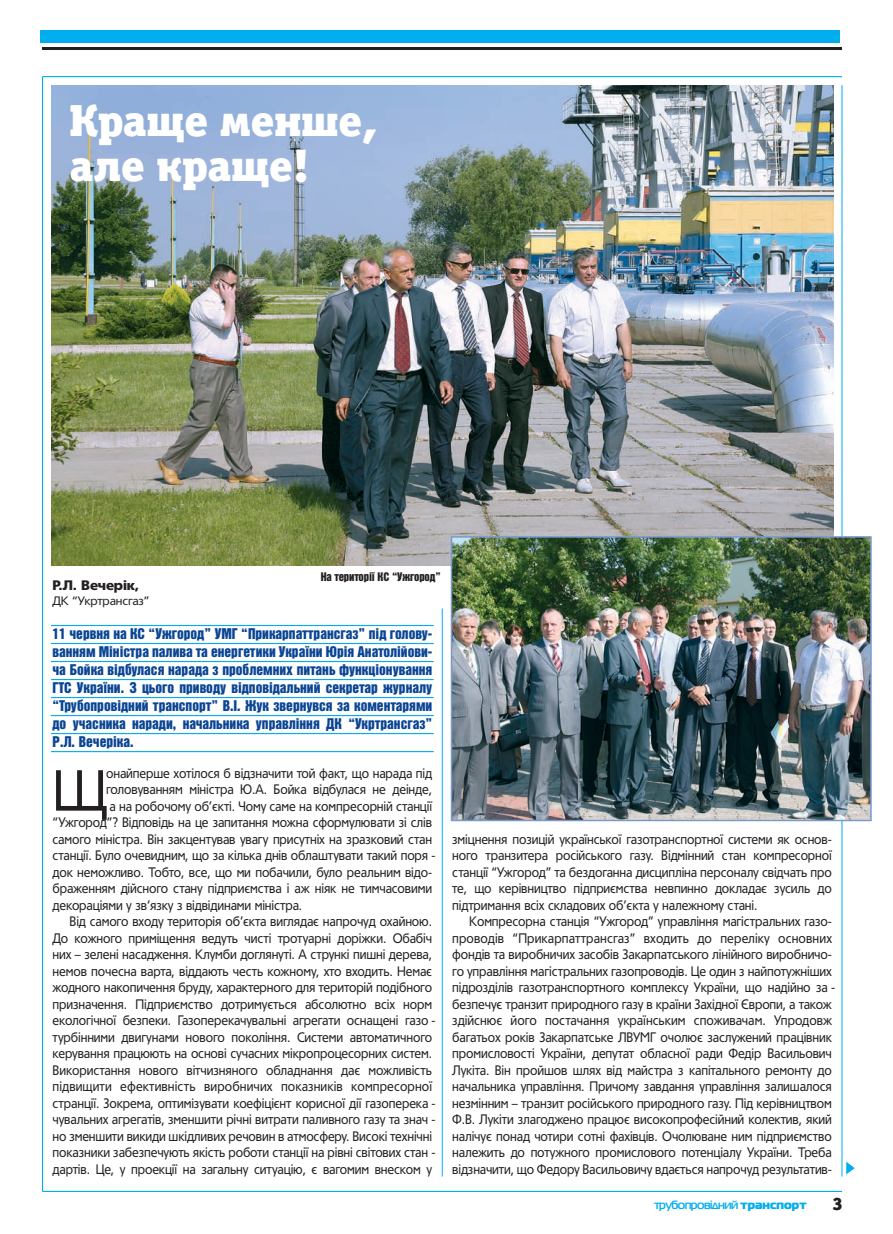
<style>
.page{position:relative;width:893px;height:1234px;background:#fff}
.page>*{position:absolute;margin:0;border:0;box-sizing:border-box;transform-origin:0 0}
.t1{font:56.7px "Tornado Cyr";color:#231f20;scale:.9 1}
.t2{font:45px/45px "Officina Serif Black C";color:#fff}
.t3{font:18px "Officina Serif Black C";color:#231f20}
.t4{font:15px/18px "Bastion Kontrast";color:#094594;text-align:justify}
.t5{font:13.5px "Tornado Cyr";letter-spacing:-.01em;color:#231f20;scale:.9 1}
.t6{font:13.5px "Tornado Cyr";letter-spacing:.01em;color:#231f20;scale:.9 1}
.t7{font:900 13.5px "Tornado Cyr";letter-spacing:-.015em;color:#231f20}
.t8{font:700 12px "Magistral C";letter-spacing:-.045em;color:#00aeef}
.t9{font:12px "Bastion Kontrast";letter-spacing:-.01em;color:#231f20}
.t10{font:12px "Tornado Cyr";letter-spacing:-.01em;color:#231f20}
.s1{font-family:"Magistral Black C";font-weight:400}
</style>
<div class="page">
<img style="left:51px;top:85px;width:782px;height:481px">
<div style="left:40px;top:30px;width:800px;height:13px;background:#00aeef"></div>
<hr style="left:43px;top:48px;width:799px;height:2px;background:#231f20">
<hr style="left:43px;top:1190px;width:799px;height:1px;background:#00aeef">
<hr style="left:442px;top:608px;width:1px;height:568px;background:#00aeef">
<svg style="left:846px;top:1161px;width:9px;height:13px"></svg>
<hr style="left:842px;top:85px;width:1px;height:1091px;background:#00aeef">
<hr style="left:42px;top:77px;width:1px;height:1114px;background:#00aeef">
<hr style="left:43px;top:76px;width:799px;height:1px;background:#00aeef">
<hr style="left:51px;top:624px;width:383px;height:2px;background:#00aeef">
<hr style="left:51px;top:642px;width:383px;height:2px;background:#00aeef">
<hr style="left:51px;top:660px;width:383px;height:2px;background:#00aeef">
<hr style="left:51px;top:678px;width:383px;height:2px;background:#00aeef">
<hr style="left:51px;top:696px;width:383px;height:2px;background:#00aeef">
<img style="left:454px;top:539px;width:415px;height:279px">
<div style="left:451px;top:536px;width:421px;height:285px;border:2px solid #7b9acc"></div>
<hr style="left:51px;top:714px;width:383px;height:2px;background:#00aeef">
<hr style="left:51px;top:732px;width:383px;height:2px;background:#00aeef">
<hr style="left:51px;top:750px;width:383px;height:2px;background:#00aeef">
<p class="t2" style="left:70px;top:102px;width:308px">Краще менше, але краще!</p>
<p class="t7" style="left:53px;top:580px;width:88px">Р.Л. Вечерiк,</p>
<p class="t10" style="left:53px;top:596px;width:98px">ДК “Укртрансгаз”</p>
<p class="t9" style="left:321px;top:572px;width:122px">На території КС “Ужгород”</p>
<p class="t4" style="left:53px;top:625px;width:381px">11 черв ня на КС “Уж го род” УМГ “При кар пат транс газ” пiд го ло ву - ван ням Мiнiстра па ли ва та енер ге ти ки Ук раїни Юрiя Ана толiйо ви - ча Бой ка вiдбу ла ся на ра да з про б лем них пи тань функцiону ван ня ГТС Ук раїни. З цьо го при во ду вiдповiдаль ний се к ре тар жур на лу “Тру бо провiдний транс порт” В.І. Жук звер нув ся за ко мен та ря ми до учас ни ка на ра ди, на чаль ни ка уп равлiння ДК “Ук ртранс газ” Р.Л. Ве черiка.</p>
<p class="t1" style="left:53px;top:770px;width:62px">Щ</p>
<p class="t5" style="left:106px;top:767px;width:364px">о най пер ше хотiло ся б вiдзна чи ти той факт, що на ра да пiд</p>
<p class="t5" style="left:106px;top:784px;width:364px">го ло ву ван ням мiнiстра Ю.А. Бой ка вiдбу ла ся не деiнде,</p>
<p class="t5" style="left:110px;top:800px;width:360px">а на ро бо чо му об’єктi. Чо му са ме на ком пре сорнiй станцiї</p>
<p class="t5" style="left:53px;top:817px;width:423px">“Уж го род”? Вiдповiдь на це за пи тан ня мож на сфор му лю ва ти зi слiв</p>
<p class="t5" style="left:53px;top:833px;width:423px">са мо го мiнiстра. Вiн зак цен ту вав ува гу при сутнiх на зраз ко вий стан</p>
<p class="t5" style="left:53px;top:850px;width:427px">станцiї. Бу ло оче вид ним, що за кiлька днiв об лаш ту ва ти та кий по ря -</p>
<p class="t5" style="left:53px;top:866px;width:423px">док не мож ли во. Тоб то, все, що ми по ба чи ли, бу ло ре аль ним вiдо-</p>
<p class="t5" style="left:53px;top:883px;width:423px">б ра жен ням дiйсно го ста ну пiдприємства i аж нiяк не тим ча со ви ми</p>
<p class="t5" style="left:53px;top:899px;width:279px">де ко рацiями у зв’яз ку з вiдвiди на ми мiнiстра.</p>
<p class="t5" style="left:70px;top:916px;width:404px">Вiд са мо го вхо ду те ри торiя об’єкта ви гля дає на про чуд охай ною.</p>
<p class="t5" style="left:53px;top:932px;width:423px">До кож но го примiщен ня ве дуть чистi тро ту арнi дорiжки. Обабiч</p>
<p class="t5" style="left:53px;top:949px;width:423px">них – зе ленi на сад жен ня. Клум би дог ля нутi. А стрункi пишнi де ре ва,</p>
<p class="t5" style="left:53px;top:965px;width:423px">не мов по чес на вар та, вiдда ють честь кож но му, хто вхо дить. Не має</p>
<p class="t5" style="left:53px;top:982px;width:423px">жод но го нако пи чен ня бру ду, ха ра к тер но го для те ри торiй подiбно го</p>
<p class="t5" style="left:53px;top:998px;width:424px">при зна чен ня. Пiдприємство до т ри мується аб со лют но всiх норм</p>
<p class="t5" style="left:53px;top:1015px;width:427px">екологiчної без пе ки. Га зо пе ре ка чу вальнi аг ре га ти ос на щенi га зо -</p>
<p class="t5" style="left:53px;top:1031px;width:423px">турбiнни ми дви гу на ми но во го по колiння. Си с те ми ав то ма тич но го</p>
<p class="t5" style="left:53px;top:1048px;width:423px">ке ру ван ня пра цю ють на ос новi су час них мiкро про цесор них си с тем.</p>
<p class="t5" style="left:53px;top:1064px;width:423px">Ви ко ри стан ня но во го вiтчиз ня но го об лад нан ня дає мож ливiсть</p>
<p class="t6" style="left:53px;top:1081px;width:423px">пiдви щи ти ефе к тивнiсть ви роб ни чих по каз никiв ком пре сор ної</p>
<p class="t5" style="left:53px;top:1097px;width:427px">странцiї. Зо к ре ма, оп тимiзу ва ти ко ефiцiєнт ко рис ної дiї га зо пе ре ка -</p>
<p class="t5" style="left:53px;top:1114px;width:427px">чу валь них аг ре гатiв, змен ши ти рiчнi ви т ра ти па лив но го га зу та знач -</p>
<p class="t5" style="left:53px;top:1130px;width:423px">но зменши ти ви ки ди шкiдли вих ре чо вин в ат мо сфе ру. Ви сокi технiчнi</p>
<p class="t5" style="left:53px;top:1147px;width:427px">по каз ни ки за без пе чу ють якiсть ро бо ти станцiї на рiвнi свiто вих стан -</p>
<p class="t5" style="left:53px;top:1163px;width:423px">дартiв. Це, у про екцiї на за галь ну си ту ацiю, є ва го мим вне ском у</p>
<p class="t5" style="left:452px;top:833px;width:423px">змiцнен ня по зицiй ук раїнської га зо транс порт ної си с те ми як ос нов -</p>
<p class="t5" style="left:452px;top:850px;width:423px">но го тран зи те ра росiйсь ко го га зу. Вiдмiнний стан ком пре сор ної</p>
<p class="t5" style="left:452px;top:866px;width:423px">станцiї “Уж го род” та без до ган на ди с циплiна пер со на лу свiдчать про</p>
<p class="t5" style="left:452px;top:883px;width:423px">те, що керiвниц тво пiдприємства не впин но до к ла дає зу силь до</p>
<p class="t5" style="left:452px;top:899px;width:341px">пiдтри ман ня всiх скла до вих об’єкта у на леж но му станi.</p>
<p class="t5" style="left:469px;top:916px;width:404px">Ком пре сор на станцiя “Уж го род” уп равлiння магiстраль них га зо -</p>
<p class="t6" style="left:452px;top:932px;width:423px">про водiв “При кар пат транс газ” вхо дить до пе релiку ос нов них</p>
<p class="t5" style="left:452px;top:949px;width:423px">фондiв та ви роб ни чих за собiв За кар патсь ко го лiнiйно го ви роб ни чо -</p>
<p class="t5" style="left:452px;top:965px;width:423px">го уп равлiння магiстраль них га зо про водiв. Це один з най по тужнiших</p>
<p class="t5" style="left:452px;top:982px;width:427px">пiдроздiлiв га зо транс порт но го ком п ле к су Ук раїни, що надiйно за -</p>
<p class="t5" style="left:452px;top:998px;width:423px">без пе чує тран зит при род но го га зу в країни Захiдної Євро пи, а та кож</p>
<p class="t5" style="left:452px;top:1015px;width:423px">здiйснює йо го по ста чан ня ук раїнським спо жи ва чам. Уп ро довж</p>
<p class="t5" style="left:452px;top:1031px;width:423px">багать ох рокiв За кар патсь ке ЛВУМГ очо лює за слу же ний працiвник</p>
<p class="t5" style="left:452px;top:1048px;width:423px">про ми сло востi Ук раїни, де пу тат об лас ної ра ди Федiр Ва силь о вич</p>
<p class="t5" style="left:452px;top:1064px;width:423px">Лукiта. Вiн прой шов шлях вiд май ст ра з капiталь но го ре мон ту до</p>
<p class="t5" style="left:452px;top:1081px;width:423px">началь ни ка уп равлiння. При чо му зав дан ня уп равлiння за ли ша ло ся</p>
<p class="t5" style="left:452px;top:1097px;width:423px">незмiнним – тран зит росiйсь ко го при род но го га зу. Пiд керiвниц твом</p>
<p class="t5" style="left:452px;top:1114px;width:423px">Ф.В. Лукiти зла год же но пра цює ви со ко про фесiйний ко ле к тив, який</p>
<p class="t5" style="left:452px;top:1130px;width:423px">налiчує по над чо ти ри сотнi фахiвцiв. Очо лю ва не ним пiдприємство</p>
<p class="t5" style="left:452px;top:1147px;width:423px">на ле жить до по туж но го про ми сло во го по тенцiалу Ук раїни. Тре ба</p>
<p class="t5" style="left:452px;top:1163px;width:423px">вiдзна чи ти, що Фе до ру Ва силь о ви чу вдається на про чуд ре зуль та тив -</p>
<p class="t8" style="left:654px;top:1197px;width:154px">трубопровiдний <span class="s1">транспорт</span></p>
<p class="t3" style="left:832px;top:1196px;width:12px">3</p>
</div>
